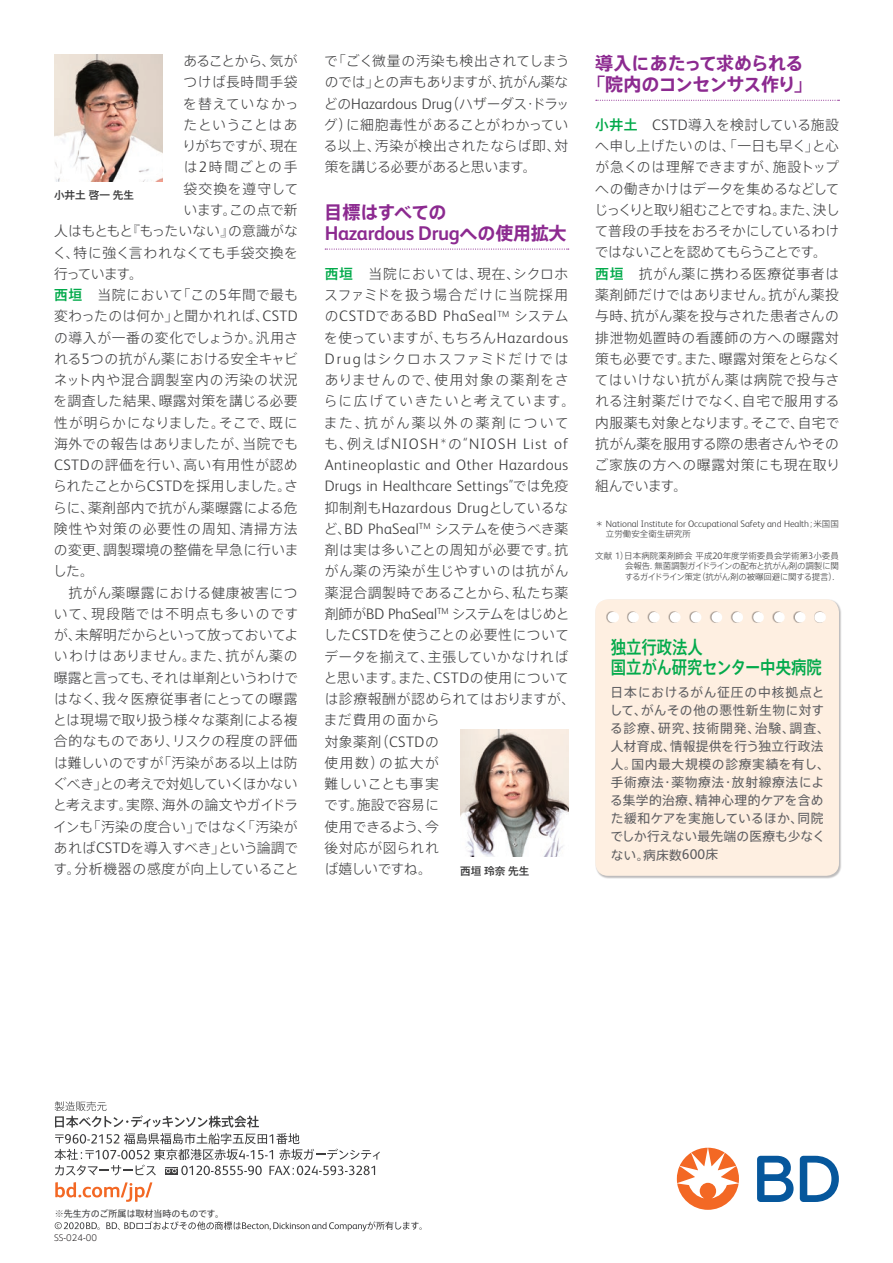
<style>
.page{position:relative;width:893px;height:1263px;background:#fff}
.page>*{position:absolute;margin:0;border:0;box-sizing:border-box;transform-origin:0 0}
.t1{font:700 19.95px "FS Albert Pro";letter-spacing:-.02em;color:#8c2a90}
.t2{font:700 18px/21.3px "Axis Pro N";letter-spacing:-.04em;color:#8c2a90;text-align:center}
.t3{font:500 18px/20.2px "Axis Pro N";color:#03aa4b;scale:.85 1}
.t4{font:300 15.15px/21.3px "FS Albert Pro";letter-spacing:.015em;color:#3e3e3f;text-align:justify}
.t5{font:300 15.15px "FS Albert Pro";letter-spacing:.05em;color:#3e3e3f}
.t6{font:300 13.8px/21.3px "Axis Pro N";letter-spacing:.015em;color:#3e3e3f}
.t7{font:300 13.8px/21.3px "Axis Pro N";letter-spacing:.045em;color:#3e3e3f}
.t8{font:300 13.8px/21.3px "Axis Pro N";letter-spacing:.09em;color:#3e3e3f}
.t9{font:300 13.8px "Axis Pro N";letter-spacing:.04em;color:#3e3e3f}
.t10{font:300 13.8px "Axis Pro N";letter-spacing:-.055em;color:#3e3e3f}
.t11{font:300 13.8px "Axis Pro N";letter-spacing:.05em;color:#3e3e3f}
.t12{font:300 13.8px "Axis Pro N";letter-spacing:.07em;color:#3e3e3f}
.t13{font:300 13.8px "Axis Pro N";letter-spacing:-.02em;color:#3e3e3f}
.t14{font:300 13.8px "Axis Pro N";letter-spacing:-.03em;color:#3e3e3f}
.t15{font:300 13.8px "Axis Pro N";letter-spacing:-.025em;color:#3e3e3f}
.t16{font:300 13.8px "Axis Pro N";letter-spacing:-.035em;color:#3e3e3f}
.t17{font:300 13.8px "Axis Pro N";letter-spacing:-.005em;color:#3e3e3f}
.t18{font:300 13.8px "Axis Pro N";letter-spacing:.035em;color:#3e3e3f}
.t19{font:300 13.8px "Axis Pro N";letter-spacing:.085em;color:#3e3e3f}
.t20{font:300 13.8px "Axis Pro N";letter-spacing:.06em;color:#3e3e3f}
.t21{font:300 13.8px "Axis Pro N";letter-spacing:-.06em;color:#3e3e3f}
.t22{font:300 13.8px "Axis Pro N";letter-spacing:-.04em;color:#3e3e3f}
.t23{font:12.75px/18.1px "Axis Pro N";letter-spacing:.03em;color:#5f5f62}
.t24{font:500 10.65px "Axis Pro N";color:#3e3e3f}
.t25{font:300 9.3px "FS Albert Pro";color:#3e3e3f}
.t26{font:9px "Axis Pro N";color:#3e3e3f}
.t27{font:300 8.55px/10.6px "Axis Pro N";letter-spacing:-.025em;color:#3e3e3f;text-align:justify}
.t28{font:300 8.55px "Axis Pro N";color:#3e3e3f}
.t29{font:300 8.55px "UD Shin Go Pro";color:#231f20}
.s1{font-family:"FS Albert Pro";font-size:15.15px}
.s2{font-weight:500;color:#03aa4b}
.s3{font-family:"Axis Pro N";font-size:13.8px}
.s4{font-family:"Axis Pro N";font-size:18px}
.s5{font-family:"Axis Pro N";font-size:8.55px}
.s6{font-family:"FS Albert Pro";font-size:9.3px}
.s7{font-family:"FS Albert Pro";font-size:14.1px}
</style>
<div class="page">
<svg style="left:55px;top:1182px;width:97px;height:20px"></svg>
<svg style="left:55px;top:1101px;width:325px;height:74px"></svg>
<svg style="left:106px;top:1221px;width:316px;height:10px"></svg>
<svg style="left:55px;top:1222px;width:45px;height:8px"></svg>
<svg style="left:757px;top:1156px;width:82px;height:46px"></svg>
<svg style="left:677px;top:1148px;width:62px;height:62px"></svg>
<svg style="left:325px;top:249px;width:244px;height:1px"></svg>
<svg style="left:596px;top:100px;width:243px;height:1px"></svg>
<div style="left:595px;top:599px;width:247px;height:280px;background:#231f20;opacity:.3"></div>
<div style="left:595px;top:599px;width:244px;height:277px;background:#feefe1;border-radius:13px"></div>
<div style="left:606px;top:611px;width:219px;height:11px;background:#231f20;opacity:.4"></div>
<svg style="left:633px;top:612px;width:176px;height:10px"></svg>
<img style="left:54px;top:54px;width:108px;height:128px">
<img style="left:460px;top:729px;width:108px;height:128px">
<p class="t21" style="left:183px;top:54px;width:115px">あることから、気が</p>
<p class="t9" style="left:183px;top:75px;width:116px">つけば長時間手袋</p>
<p class="t20" style="left:183px;top:97px;width:117px">を替えていなかっ</p>
<p class="t6" style="left:183px;top:114px;width:116px">たということはあ</p>
<p class="t22" style="left:182px;top:139px;width:117px">りがちですが、現在</p>
<p class="t6" style="left:183px;top:157px;width:116px">は<span class="s1">2</span>時間ごとの手</p>
<p class="t20" style="left:183px;top:182px;width:117px">袋交換を遵守して</p>
<p class="t13" style="left:183px;top:203px;width:116px">います。この点で新</p>
<p class="t6" style="left:54px;top:220px;width:245px">人はもともと『もったいない』の意識がな</p>
<p class="t7" style="left:53px;top:242px;width:247px">く、特に強く言われなくても手袋交換を</p>
<p class="t6" style="left:54px;top:263px;width:91px">行っています。</p>
<p class="t18" style="left:54px;top:288px;width:246px"><span class="s2">西垣</span>　当院において「この<span class="s1">5</span>年間で最も</p>
<p class="t6" style="left:54px;top:305px;width:245px">変わったのは何か」と聞かれれば、<span class="s1">CSTD</span></p>
<p class="t7" style="left:54px;top:327px;width:246px">の導入が一番の変化でしょうか。汎用さ</p>
<p class="t6" style="left:54px;top:348px;width:245px">れる<span class="s1">5</span>つの抗がん薬における安全キャビ</p>
<p class="t12" style="left:54px;top:373px;width:245px">ネット内や混合調製室内の汚染の状況</p>
<p class="t6" style="left:54px;top:390px;width:246px">を調査した結果、曝露対策を講じる必要</p>
<p class="t6" style="left:54px;top:412px;width:245px">性が明らかになりました。そこで、既に</p>
<p class="t6" style="left:54px;top:433px;width:246px">海外での報告はありましたが、当院でも</p>
<p class="t9" style="left:54px;top:458px;width:245px"><span class="s1">CSTD</span>の評価を行い、高い有用性が認め</p>
<p class="t14" style="left:53px;top:479px;width:247px">られたことから<span class="s1">CSTD</span>を採用しました。さ</p>
<p class="t6" style="left:53px;top:497px;width:246px">らに、薬剤部内で抗がん薬曝露による危</p>
<p class="t12" style="left:54px;top:522px;width:245px">険性や対策の必要性の周知、清掃方法</p>
<p class="t6" style="left:54px;top:539px;width:246px">の変更、調製環境の整備を早急に行いま</p>
<p class="t6" style="left:53px;top:560px;width:42px">した。</p>
<p class="t7" style="left:54px;top:582px;width:245px">　抗がん薬曝露における健康被害につ</p>
<p class="t19" style="left:54px;top:607px;width:246px">いて、現段階では不明点も多いのです</p>
<p class="t10" style="left:54px;top:628px;width:246px">が、未解明だからといって放っておいてよ</p>
<p class="t7" style="left:54px;top:645px;width:245px">いわけはありません。また、抗がん薬の</p>
<p class="t10" style="left:54px;top:671px;width:246px">曝露と言っても、それは単剤というわけで</p>
<p class="t11" style="left:54px;top:692px;width:245px">はなく、我々医療従事者にとっての曝露</p>
<p class="t13" style="left:53px;top:713px;width:246px">とは現場で取り扱う様々な薬剤による複</p>
<p class="t9" style="left:54px;top:734px;width:245px">合的なものであり、リスクの程度の評価</p>
<p class="t6" style="left:54px;top:752px;width:245px">は難しいのですが「汚染がある以上は防</p>
<p class="t16" style="left:53px;top:777px;width:246px">ぐべき」との考えで対処していくほかない</p>
<p class="t17" style="left:53px;top:798px;width:247px">と考えます。実際、海外の論文やガイドラ</p>
<p class="t6" style="left:53px;top:815px;width:246px">インも「汚染の度合い」ではなく「汚染が</p>
<p class="t15" style="left:54px;top:841px;width:246px">あれば<span class="s1">CSTD</span>を導入すべき」という論調で</p>
<p class="t11" style="left:53px;top:862px;width:247px">す。分析機器の感度が向上していること</p>
<p class="t24" style="left:54px;top:190px;width:82px">小井土啓一先生</p>
<p class="t6" style="left:324px;top:50px;width:247px">で「ごく微量の汚染も検出されてしまうのでは」との声もありますが、抗がん薬な</p>
<p class="t4" style="left:324px;top:92px;width:247px"><span class="s3">どの</span>Hazardous Drug<span class="s3">（ハザーダス・ドラッ</span></p>
<p class="t6" style="left:324px;top:114px;width:246px;text-align:justify">グ）に細胞毒性があることがわかっている以上、汚染が検出されたならば即、対策を講じる必要があると思います。</p>
<h2 class="t2" style="left:324px;top:201px;width:124px">目標はすべての</h2>
<h1 class="t1" style="left:325px;top:219px;width:243px">Hazardous Drug<span class="s4">への使用拡大</span></h1>
<p class="t7" style="left:324px;top:263px;width:246px"><span class="s2">西垣</span>　当院においては、現在、シクロホスファミドを扱う場合だけに当院採用</p>
<p class="t5" style="left:325px;top:306px;width:245px"><span class="s3">の</span>CSTD<span class="s3">である</span>BD PhaSeal<sup>TM</sup> <span class="s3">システム</span></p>
<p class="t8" style="left:324px;top:327px;width:253px">を使っていますが、もちろん<span class="s1">Hazardous<br>Drug</span>はシクロホスファミドだけではありませんので、使用対象の薬剤をさらに広げていきたいと考えています。また、抗がん薬以外の薬剤について</p>
<p class="t4" style="left:325px;top:432px;width:245px"><span class="s3">も、例えば</span>NIOSH<sup>＊</sup><span class="s3">の“</span>NIOSH List of Antineoplastic and Other Hazardous Drugs in Healthcare Settings<span class="s3">”では免疫抑制剤も</span>Hazardous Drug<span class="s3">としているな</span></p>
<p class="t6" style="left:324px;top:518px;width:253px">ど、<span class="s1">BD PhaSeal</span><sup>TM</sup> システムを使うべき薬剤は実は多いことの周知が必要です。抗がん薬の汚染が生じやすいのは抗がん薬混合調製時であることから、私たち薬剤師が<span class="s1">BD PhaSeal</span><sup>TM</sup> システムをはじめとした<span class="s1">CSTD</span>を使うことの必要性についてデータを揃えて、主張していかなければと思います。また、<span class="s1">CSTD</span>の使用については診療報酬が認められてはおりますが、まだ費用の面から<br>対象薬剤（<span class="s1">CSTD</span>の<br>使用数）の拡大が<br>難しいことも事実<br>です。施設で容易に<br>使用できるよう、今<br>後対応が図られれ<br>ば嬉しいですね。</p>
<p class="t24" style="left:460px;top:865px;width:71px">西垣玲奈先生</p>
<h2 class="t2" style="left:587px;top:52px;width:226px">導入にあたって求められる「院内のコンセンサス作り」</h2>
<p class="t6" style="left:594px;top:114px;width:248px"><span class="s2">小井土</span> <span class="s1">CSTD</span>導入を検討している施設へ申し上げたいのは、「一日も早く」と心が急くのは理解できますが、施設トップへの働きかけはデータを集めるなどしてじっくりと取り組むことですね。また、決して普段の手技をおろそかにしているわけではないことを認めてもらうことです。<span class="s2">西垣</span>　抗がん薬に携わる医療従事者は薬剤師だけではありません。抗がん薬投与時、抗がん薬を投与された患者さんの排泄物処置時の看護師の方への曝露対策も必要です。また、曝露対策をとらなくてはいけない抗がん薬は病院で投与される注射薬だけでなく、自宅で服用する内服薬も対象となります。そこで、自宅で抗がん薬を服用する際の患者さんやそのご家族の方への曝露対策にも現在取り組んでいます。</p>
<p class="t25" style="left:595px;top:517px;width:245px"><span class="s5">＊</span> National Institute for Occupational Safety and Health<span class="s5">；米国国</span></p>
<p class="t28" style="left:606px;top:530px;width:87px">立労働安全衛生研究所</p>
<p class="t27" style="left:625px;top:550px;width:216px;text-indent:-29px">文献 <span class="s6">1</span>）日本病院薬剤師会平成<span class="s6">20</span>年度学術委員会学術第<span class="s6">3</span>小委員会報告<span class="s6">.</span> 無菌調製ガイドラインの配布と抗がん剤の調製に関するガイドライン策定（抗がん剤の被曝回避に関する提言）<span class="s6">.</span></p>
<h2 class="t3" style="left:611px;top:636px;width:250px">独立行政法人<br>国立がん研究センター中央病院</h2>
<p class="t23" style="left:610px;top:683px;width:221px">日本におけるがん征圧の中核拠点として、がんその他の悪性新生物に対する診療、研究、技術開発、治験、調査、人材育成、情報提供を行う独立行政法人。国内最大規模の診療実績を有し、手術療法・薬物療法・放射線療法による集学的治療、精神心理的ケアを含めた緩和ケアを実施しているほか、同院でしか行えない最先端の医療も少なくない。病床数<span class="s7">600</span>床</p>
<p class="t26" style="left:55px;top:1209px;width:171px">※先生方のご所属は取材当時のものです。</p>
<p class="t29" style="left:54px;top:1230px;width:45px">SS-024-00</p>
</div>
